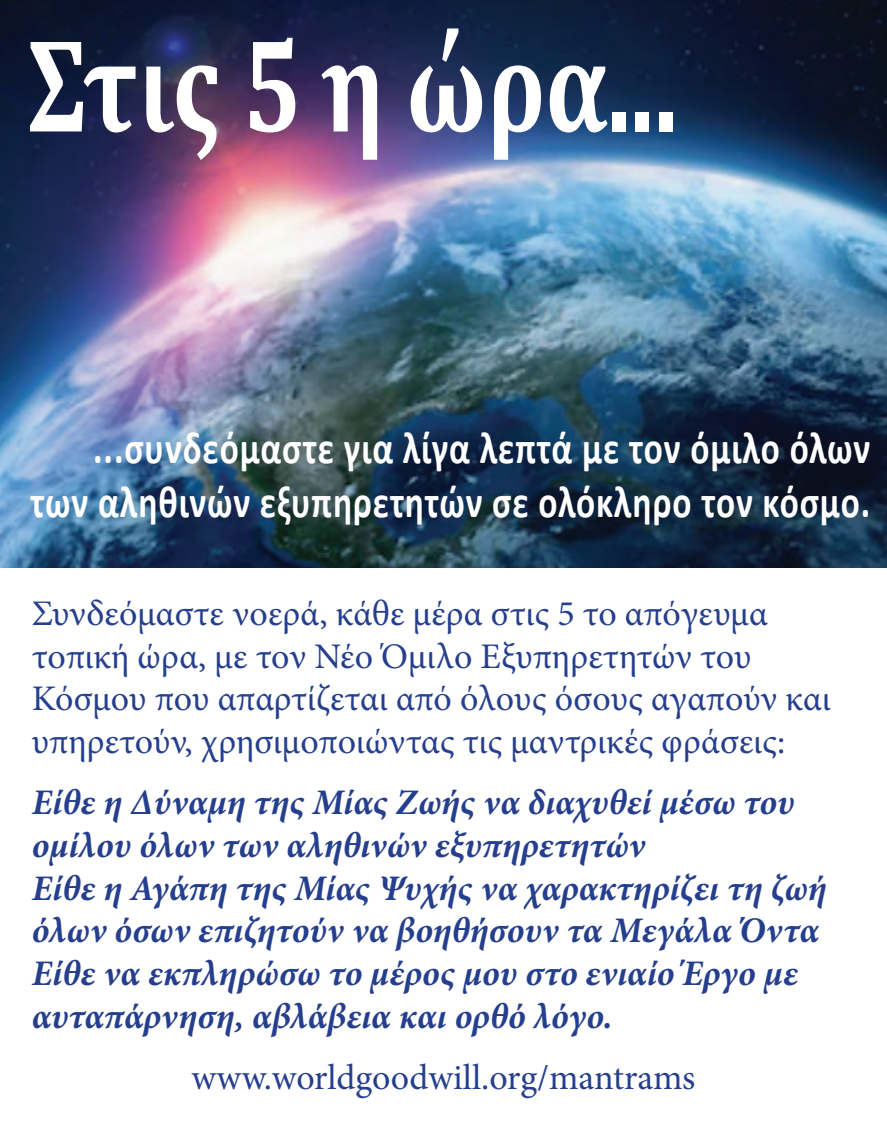
<style>
.page{position:relative;width:887px;height:1136px;background:#fff}
.page>*{position:absolute;margin:0;border:0;box-sizing:border-box;transform-origin:0 0}
.t1{font:700 134.1px "Cambria";color:#fff;scale:.75 1}
.t2{font:700 44.77px/53.6px "Calibri";letter-spacing:.025em;color:#fff;text-align:right;scale:.8 1}
.t3{font:italic 700 36px/42.8px "Minion Pro";color:#253f8e}
.t4{font:36px/42.8px "Minion Pro";color:#253f8e}
</style>
<div class="page">
<img style="left:0;top:0;width:887px;height:567px">
<h1 class="t1" style="left:28px;top:-9px;width:867px">Στις 5 η ώρα...</h1>
<p class="t2" style="left:31px;top:421px;width:1050px">...συνδεόμαστε για λίγα λεπτά με τον όμιλο όλων των αληθινών εξυπηρετητών σε ολόκληρο τον κόσμο.</p>
<p class="t4" style="left:32px;top:592px;width:800px">Συνδεόμαστε νοερά, κάθε μέρα στις 5 το απόγευμα τοπική ώρα, με τον Νέο Όμιλο Εξυπηρετητών του Κόσμου που απαρτίζεται από όλους όσους αγαπούν και υπηρετούν, χρησιμοποιώντας τις μαντρικές φράσεις:</p>
<p class="t3" style="left:32px;top:780px;width:796px">Είθε η Δύναμη της Μίας Ζωής να διαχυθεί μέσω του ομίλου όλων των αληθινών εξυπηρετητών<br>Είθε η Αγάπη της Μίας Ψυχής να χαρακτηρίζει τη ζωή όλων όσων επιζητούν να βοηθήσουν τα Μεγάλα Όντα Είθε να εκπληρώσω το μέρος μου στο ενιαίο Έργο με αυταπάρνηση, αβλάβεια και ορθό λόγο.</p>
<p class="t4" style="left:191px;top:1055px;width:505px">www.worldgoodwill.org/mantrams</p>
</div>
